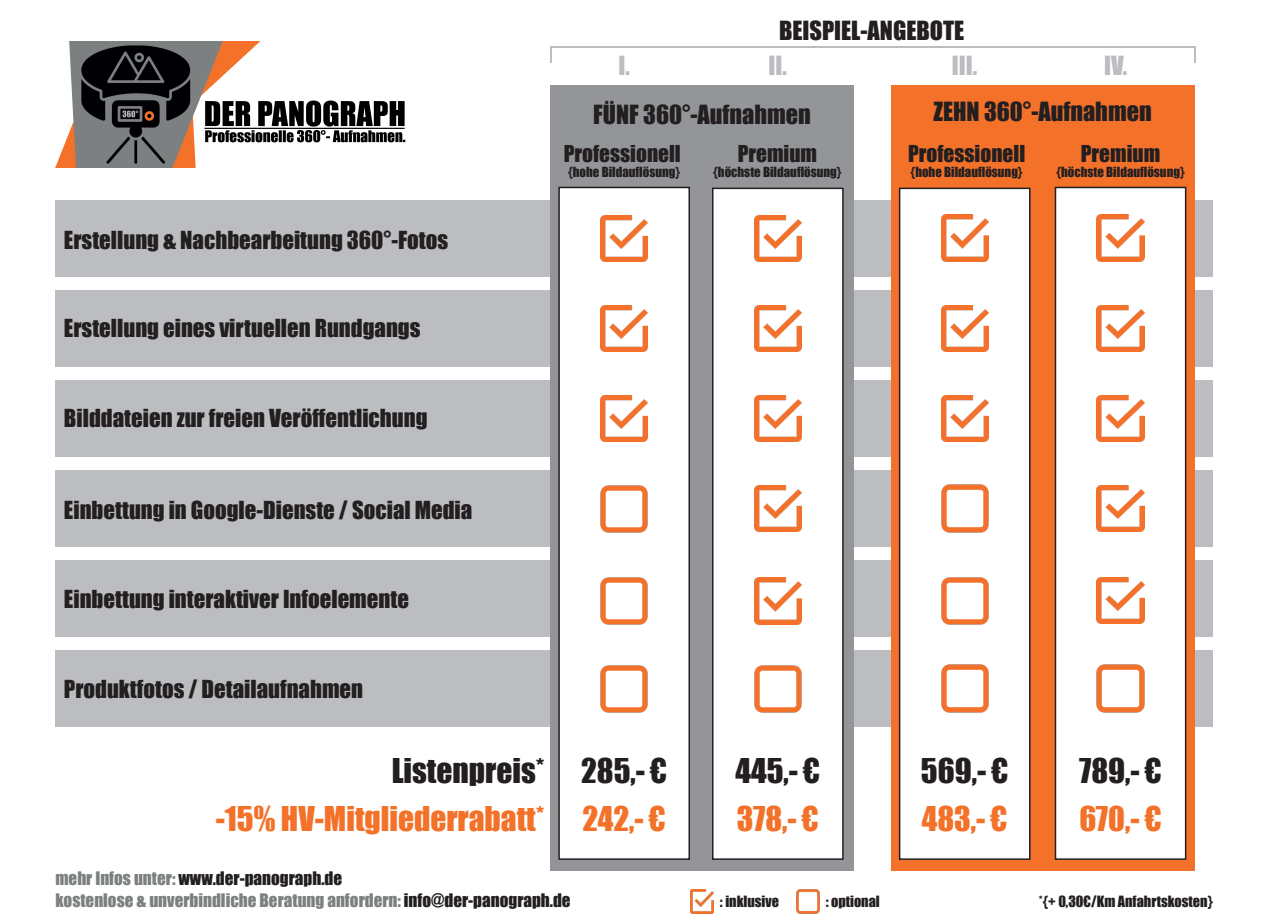
<style>
.page{position:relative;width:1263px;height:921px;background:#fff}
.page>*{position:absolute;margin:0;border:0;box-sizing:border-box;transform-origin:0 0}
.t1{font:31.35px "Impact";color:#f37129}
.t2{font:31.35px "Impact";color:#231f20}
.t3{font:24.15px "Impact";color:#231f20}
.t4{font:24.15px "Impact";color:#bcbdc0}
.t5{font:22.8px "Impact";color:#231f20}
.t6{font:21.3px "Impact";color:#231f20}
.t7{font:17.1px/22.6px "Impact";color:#7c8080}
.t8{font:14.25px "Impact";color:#231f20}
.t9{font:12.9px "Impact";color:#231f20}
.s1{color:#231f20}
</style>
<div class="page">
<div style="left:55px;top:650px;width:1158px;height:77px;background:#bcbdc0"></div>
<div style="left:55px;top:560px;width:1158px;height:77px;background:#bcbdc0"></div>
<div style="left:55px;top:470px;width:1158px;height:77px;background:#bcbdc0"></div>
<div style="left:55px;top:380px;width:1158px;height:77px;background:#bcbdc0"></div>
<div style="left:55px;top:290px;width:1158px;height:77px;background:#bcbdc0"></div>
<div style="left:55px;top:200px;width:1158px;height:77px;background:#bcbdc0"></div>
<div style="left:891px;top:85px;width:303px;height:785px;background:#f37129"></div>
<div style="left:550px;top:85px;width:304px;height:785px;background:#939598"></div>
<div style="left:558px;top:187px;width:132px;height:672px;background:#fff;border:2px solid #231f20"></div>
<div style="left:712px;top:187px;width:132px;height:672px;background:#fff;border:2px solid #231f20"></div>
<div style="left:899px;top:187px;width:131px;height:672px;background:#fff;border:2px solid #231f20"></div>
<div style="left:1055px;top:187px;width:131px;height:672px;background:#fff;border:2px solid #231f20"></div>
<img style="left:600px;top:485px;width:48px;height:47px">
<img style="left:600px;top:577px;width:48px;height:47px">
<img style="left:600px;top:215px;width:48px;height:46px">
<img style="left:754px;top:215px;width:47px;height:46px">
<img style="left:600px;top:305px;width:48px;height:46px">
<img style="left:754px;top:305px;width:47px;height:46px">
<img style="left:600px;top:395px;width:48px;height:46px">
<img style="left:754px;top:395px;width:47px;height:46px">
<img style="left:600px;top:665px;width:48px;height:47px">
<img style="left:754px;top:485px;width:47px;height:46px">
<img style="left:754px;top:665px;width:47px;height:47px">
<img style="left:941px;top:484px;width:47px;height:48px">
<img style="left:941px;top:577px;width:47px;height:47px">
<img style="left:941px;top:215px;width:47px;height:46px">
<img style="left:941px;top:305px;width:47px;height:46px">
<img style="left:941px;top:395px;width:47px;height:46px">
<img style="left:941px;top:664px;width:47px;height:48px">
<img style="left:1097px;top:215px;width:47px;height:46px">
<img style="left:1097px;top:305px;width:47px;height:46px">
<img style="left:1097px;top:395px;width:47px;height:46px">
<img style="left:1097px;top:485px;width:47px;height:46px">
<img style="left:1097px;top:664px;width:47px;height:48px">
<img style="left:55px;top:42px;width:351px;height:125px">
<img style="left:754px;top:577px;width:47px;height:47px">
<img style="left:1097px;top:577px;width:47px;height:46px">
<img style="left:796px;top:889px;width:24px;height:23px">
<img style="left:690px;top:889px;width:24px;height:23px">
<hr style="left:550px;top:46px;width:644px;height:1px;background:#bcbdc0">
<svg style="left:550px;top:47px;width:2px;height:16px"></svg>
<svg style="left:1194px;top:46px;width:1px;height:17px"></svg>
<p class="t3" style="left:779px;top:12px;width:187px">BEISPIEL-ANGEBOTE</p>
<p class="t4" style="left:618px;top:46px;width:13px">I.</p>
<p class="t4" style="left:769px;top:47px;width:20px">II.</p>
<p class="t4" style="left:952px;top:47px;width:27px">III.</p>
<p class="t4" style="left:1104px;top:47px;width:25px">IV.</p>
<p class="t5" style="left:64px;top:222px;width:386px">Erstellung &amp; Nachbearbeitung 360°-Fotos</p>
<p class="t5" style="left:64px;top:310px;width:358px">Erstellung eines virtuellen Rundgangs</p>
<p class="t5" style="left:64px;top:400px;width:365px">Bilddateien zur freien Veröffentlichung</p>
<p class="t5" style="left:64px;top:492px;width:410px">Einbettung in Google-Dienste / Social Media</p>
<p class="t5" style="left:64px;top:581px;width:347px">Einbettung interaktiver Infoelemente</p>
<p class="t5" style="left:64px;top:671px;width:301px">Produktfotos / Detailaufnahmen</p>
<p class="t3" style="left:593px;top:95px;width:219px">FÜNF 360°-Aufnahmen</p>
<p class="t3" style="left:933px;top:93px;width:220px">ZEHN 360°-Aufnahmen</p>
<p class="t6" style="left:564px;top:137px;width:119px">Professionell</p>
<p class="t9" style="left:568px;top:162px;width:114px">{hohe Bildauflösung}</p>
<p class="t6" style="left:738px;top:137px;width:81px">Premium</p>
<p class="t9" style="left:713px;top:162px;width:130px">{höchste Bildauflösung}</p>
<p class="t6" style="left:908px;top:137px;width:119px">Professionell</p>
<p class="t9" style="left:911px;top:162px;width:114px">{hohe Bildauflösung}</p>
<p class="t6" style="left:1081px;top:137px;width:81px">Premium</p>
<p class="t9" style="left:1056px;top:162px;width:130px">{höchste Bildauflösung}</p>
<h1 class="t2" style="left:581px;top:746px;width:87px">285,- €</h1>
<h1 class="t1" style="left:216px;top:794px;width:451px">-15% HV-Mitgliederrabatt* 242,- €</h1>
<h1 class="t2" style="left:392px;top:746px;width:154px">Listenpreis*</h1>
<p class="t7" style="left:55px;top:865px;width:517px">mehr Infos unter: <span class="s1">www.der-panograph.de<br></span>kostenlose &amp; unverbindliche Beratung anfordern: <span class="s1">info@der-panograph.de</span></p>
<h1 class="t2" style="left:735px;top:746px;width:86px">445,- €</h1>
<h1 class="t1" style="left:737px;top:794px;width:84px">378,- €</h1>
<p class="t8" style="left:720px;top:890px;width:61px">: inklusive</p>
<p class="t8" style="left:826px;top:890px;width:56px">: optional</p>
<h1 class="t2" style="left:921px;top:746px;width:89px">569,- €</h1>
<h1 class="t1" style="left:922px;top:794px;width:87px">483,- €</h1>
<h1 class="t2" style="left:1079px;top:746px;width:84px">789,- €</h1>
<h1 class="t1" style="left:1079px;top:794px;width:84px">670,- €</h1>
<p class="t8" style="left:1039px;top:890px;width:175px">*{+ 0,30€/Km Anfahrtskosten}</p>
</div>
